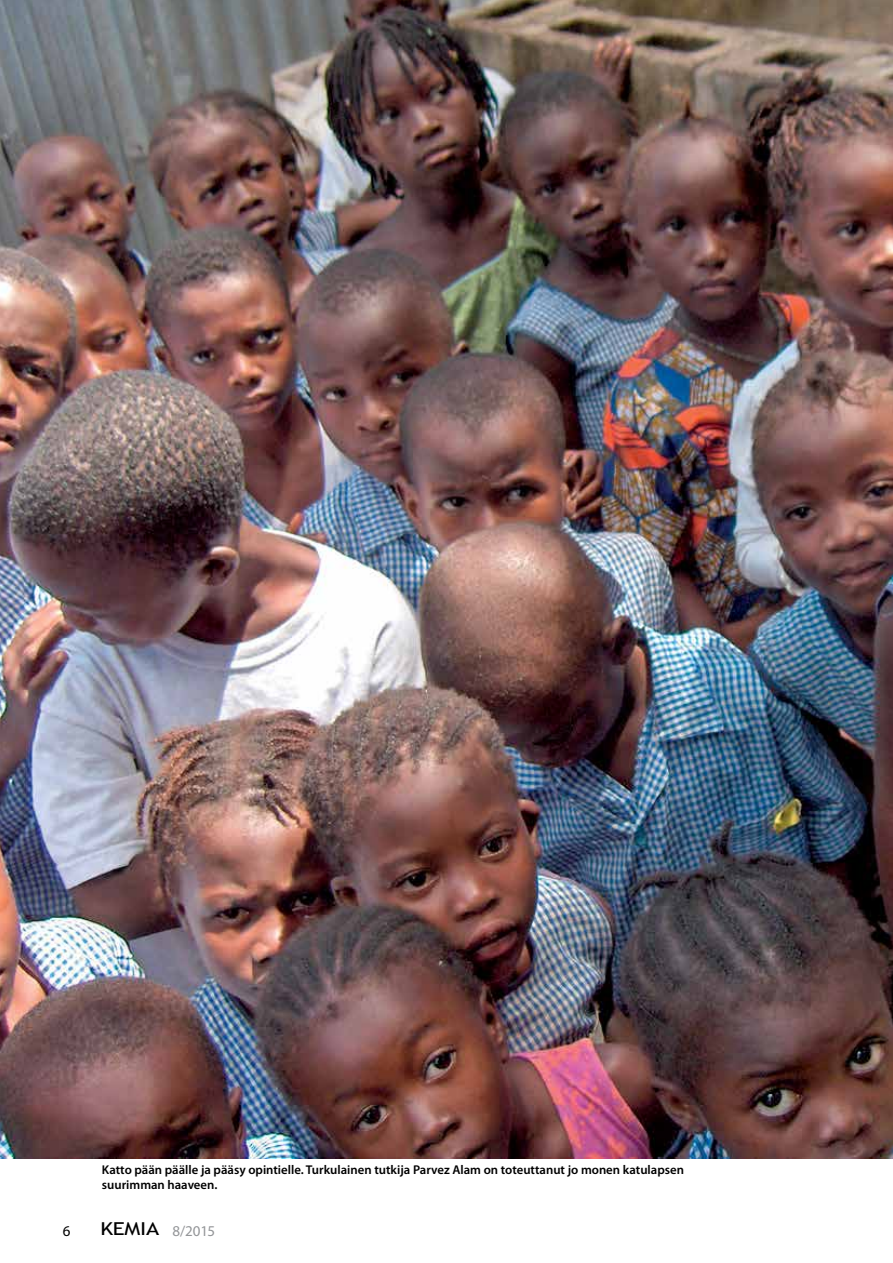
<style>
.page{position:relative;width:893px;height:1263px;background:#fff}
.page>*{position:absolute;margin:0;border:0;box-sizing:border-box;transform-origin:0 0}
.t1{font:15px "Myriad Pro";color:#939598}
.t2{font:15px "Myriad Pro";color:#000}
.t3{font:600 12.75px/15px "Myriad Pro";color:#000}
.s1{font-family:"Trebuchet MS";font-size:17.85px;color:#000}
</style>
<div class="page">
<img style="left:0;top:0;width:893px;height:1158px">
<p class="t3" style="left:102px;top:1162px;width:584px">Katto pään päälle ja pääsy opintielle. Turkulainen tutkija Parvez Alam on toteuttanut jo monen katulapsen suurimman haaveen.</p>
<p class="t2" style="left:63px;top:1222px;width:9px">6</p>
<p class="t1" style="left:100px;top:1222px;width:116px"><span class="s1">KEMIA</span> 8/2015</p>
</div>
